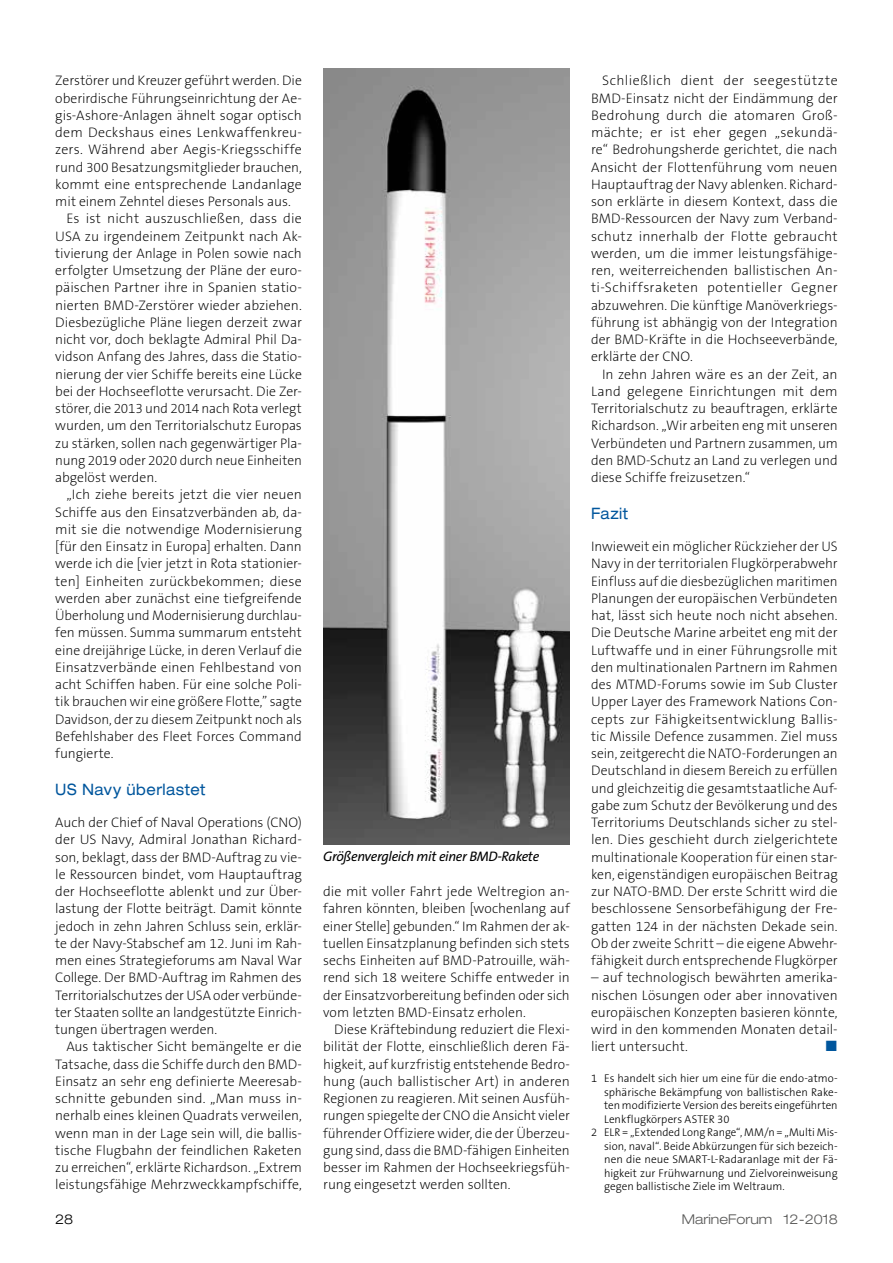
<style>
.page{position:relative;width:893px;height:1263px;background:#fff}
.page>*{position:absolute;margin:0;border:0;box-sizing:border-box;transform-origin:0 0}
.t1{font:expanded 15.75px "Helvetica Neue";letter-spacing:.035em;color:#00569d;scale:.9 1}
.t2{font:15px "European Pi Three";color:#00569d}
.t3{font:200 13.8px/17.2px "The Sans B2";color:#000;text-align:justify}
.t4{font:italic 13.8px "The Sans B5 Plain";letter-spacing:-.025em;color:#000}
.t5{font:300 expanded 13.5px "Helvetica Neue";color:#575756}
.t6{font:300 expanded 13.5px "Helvetica Neue";color:#000}
.t7{font:300 11.25px "The Sans B3";color:#000}
.s1{font-family:"Helvetica Neue Light Ext SC800";font-weight:400;font-stretch:normal}
</style>
<div class="page">
<img style="left:323px;top:68px;width:247px;height:776px">
<p class="t3" style="left:55px;top:73px;width:248px">Zerstörer und Kreuzer geführt werden. Die</p>
<p class="t3" style="left:55px;top:90px;width:248px">oberirdische Führungseinrichtung der Ae-</p>
<p class="t3" style="left:55px;top:107px;width:248px">gis-Ashore-Anlagen ähnelt sogar optisch</p>
<p class="t3" style="left:55px;top:124px;width:248px">dem Deckshaus eines Lenkwaffenkreu-</p>
<p class="t3" style="left:55px;top:142px;width:248px">zers. Während aber Aegis-Kriegsschiffe</p>
<p class="t3" style="left:55px;top:159px;width:248px">rund 300 Besatzungsmitglieder brauchen,</p>
<p class="t3" style="left:55px;top:176px;width:248px">kommt eine entsprechende Landanlage</p>
<p class="t3" style="left:55px;top:193px;width:237px">mit einem Zehntel dieses Personals aus.</p>
<p class="t3" style="left:66px;top:211px;width:237px">Es ist nicht auszuschließen, dass die</p>
<p class="t3" style="left:55px;top:228px;width:248px">USA zu irgendeinem Zeitpunkt nach Ak-</p>
<p class="t3" style="left:55px;top:245px;width:248px">tivierung der Anlage in Polen sowie nach</p>
<p class="t3" style="left:55px;top:262px;width:248px">erfolgter Umsetzung der Pläne der euro-</p>
<p class="t3" style="left:55px;top:280px;width:248px">päischen Partner ihre in Spanien statio-</p>
<p class="t3" style="left:55px;top:297px;width:248px">nierten BMD-Zerstörer wieder abziehen.</p>
<p class="t3" style="left:55px;top:314px;width:248px">Diesbezügliche Pläne liegen derzeit zwar</p>
<p class="t3" style="left:55px;top:331px;width:248px">nicht vor, doch beklagte Admiral Phil Da-</p>
<p class="t3" style="left:55px;top:349px;width:248px">vidson Anfang des Jahres, dass die Statio-</p>
<p class="t3" style="left:55px;top:366px;width:248px">nierung der vier Schiffe bereits eine Lücke</p>
<p class="t3" style="left:55px;top:383px;width:248px">bei der Hochseeflotte verursacht. Die Zer-</p>
<p class="t3" style="left:55px;top:400px;width:248px">störer, die 2013 und 2014 nach Rota verlegt</p>
<p class="t3" style="left:55px;top:418px;width:248px">wurden, um den Territorialschutz Europas</p>
<p class="t3" style="left:55px;top:435px;width:248px">zu stärken, sollen nach gegenwärtiger Pla-</p>
<p class="t3" style="left:55px;top:452px;width:248px">nung 2019 oder 2020 durch neue Einheiten</p>
<p class="t3" style="left:55px;top:469px;width:103px">abgelöst werden.</p>
<p class="t3" style="left:66px;top:487px;width:237px">„Ich ziehe bereits jetzt die vier neuen</p>
<p class="t3" style="left:55px;top:504px;width:248px">Schiffe aus den Einsatzverbänden ab, da-</p>
<p class="t3" style="left:55px;top:521px;width:248px">mit sie die notwendige Modernisierung</p>
<p class="t3" style="left:55px;top:538px;width:248px">[für den Einsatz in Europa] erhalten. Dann</p>
<p class="t3" style="left:55px;top:556px;width:248px">werde ich die [vier jetzt in Rota stationier-</p>
<p class="t3" style="left:55px;top:573px;width:248px">ten] Einheiten zurückbekommen; diese</p>
<p class="t3" style="left:55px;top:590px;width:248px">werden aber zunächst eine tiefgreifende</p>
<p class="t3" style="left:55px;top:607px;width:248px">Überholung und Modernisierung durchlau-</p>
<p class="t3" style="left:55px;top:625px;width:248px">fen müssen. Summa summarum entsteht</p>
<p class="t3" style="left:55px;top:642px;width:248px">eine dreijährige Lücke, in deren Verlauf die</p>
<p class="t3" style="left:55px;top:659px;width:248px">Einsatzverbände einen Fehlbestand von</p>
<p class="t3" style="left:55px;top:676px;width:248px">acht Schiffen haben. Für eine solche Poli-</p>
<p class="t3" style="left:55px;top:694px;width:248px">tik brauchen wir eine größere Flotte,” sagte</p>
<p class="t3" style="left:55px;top:711px;width:248px">Davidson, der zu diesem Zeitpunkt noch als</p>
<p class="t3" style="left:55px;top:728px;width:248px">Befehlshaber des Fleet Forces Command</p>
<p class="t3" style="left:55px;top:745px;width:60px">fungierte.</p>
<p class="t1" style="left:55px;top:780px;width:168px">US Navy überlastet</p>
<p class="t3" style="left:55px;top:814px;width:248px">Auch der Chief of Naval Operations (CNO) der US Navy, Admiral Jonathan Richard&shy;son, beklagt, dass der BMD-Auftrag zu vie&shy;le Ressourcen bindet, vom Hauptauftrag der Hochseeflotte ablenkt und zur Über&shy;lastung der Flotte beiträgt. Damit könnte jedoch in zehn Jahren Schluss sein, erklär&shy;te der Navy-Stabschef am 12. Juni im Rah&shy;men eines Strategieforums am Naval War College. Der BMD-Auftrag im Rahmen des Territorialschutzes der USA oder verbünde&shy;ter Staaten sollte an landgestützte Einrich&shy;tungen übertragen werden.</p>
<p class="t3" style="left:55px;top:1039px;width:248px;text-indent:11px">Aus taktischer Sicht bemängelte er die Tatsache, dass die Schiffe durch den BMD-Einsatz an sehr eng definierte Meeresab&shy;schnitte gebunden sind. „Man muss in&shy;nerhalb eines kleinen Quadrats verweilen, wenn man in der Lage sein will, die ballis&shy;tische Flugbahn der feindlichen Raketen zu erreichen“, erklärte Richardson. „Extrem leistungsfähige Mehrzweckkampfschiffe,</p>
<p class="t4" style="left:323px;top:849px;width:218px">Größenvergleich mit einer BMD-Rakete</p>
<p class="t3" style="left:323px;top:883px;width:248px">die mit voller Fahrt jede Weltregion an&shy;fahren könnten, bleiben [wochenlang auf einer Stelle] gebunden.“ Im Rahmen der ak&shy;tuellen Einsatzplanung befinden sich stets sechs Einheiten auf BMD-Patrouille, wäh&shy;rend sich 18 weitere Schiffe entweder in der Einsatzvorbereitung befinden oder sich vom letzten BMD-Einsatz erholen.</p>
<p class="t3" style="left:323px;top:1021px;width:248px;text-indent:11px">Diese Kräftebindung reduziert die Flexi&shy;bilität der Flotte, einschließlich deren Fä&shy;higkeit, auf kurzfristig entstehende Bedro&shy;hung (auch ballistischer Art) in anderen Regionen zu reagieren. Mit seinen Ausfüh&shy;rungen spiegelte der CNO die Ansicht vieler führender Offiziere wider, die der Überzeu&shy;gung sind, dass die BMD-fähigen Einheiten besser im Rahmen der Hochseekriegsfüh&shy;rung eingesetzt werden sollten.</p>
<p class="t3" style="left:591px;top:73px;width:248px;text-indent:11px">Schließlich dient der seegestützte BMD-Einsatz nicht der Eindämmung der Bedrohung durch die atomaren Groß&shy;mächte; er ist eher gegen „sekundä&shy;re“ Bedrohungsherde gerichtet, die nach Ansicht der Flottenführung vom neuen Hauptauftrag der Navy ablenken. Richard&shy;son erklärte in diesem Kontext, dass die BMD-Ressourcen der Navy zum Verband&shy;schutz innerhalb der Flotte gebraucht werden, um die immer leistungsfähige&shy;ren, weiterreichenden ballistischen An&shy;ti-Schiffsraketen potentieller Gegner abzuwehren. Die künftige Manöverkriegs&shy;führung ist abhängig von der Integration der BMD-Kräfte in die Hochseeverbände, erklärte der CNO.</p>
<p class="t3" style="left:591px;top:366px;width:248px;text-indent:11px">In zehn Jahren wäre es an der Zeit, an Land gelegene Einrichtungen mit dem Territorialschutz zu beauftragen, erklärte Richardson. „Wir arbeiten eng mit unseren Verbündeten und Partnern zusammen, um den BMD-Schutz an Land zu verlegen und diese Schiffe freizusetzen.“</p>
<p class="t1" style="left:591px;top:504px;width:43px">Fazit</p>
<p class="t3" style="left:591px;top:538px;width:248px">Inwieweit ein möglicher Rückzieher der US Navy in der territorialen Flugkörperabwehr Einfluss auf die diesbezüglichen maritimen Planungen der europäischen Verbündeten hat, lässt sich heute noch nicht absehen.<br>Die Deutsche Marine arbeitet eng mit der Luftwaffe und in einer Führungsrolle mit den multinationalen Partnern im Rahmen des MTMD-Forums sowie im Sub Cluster Upper Layer des Framework Nations Con&shy;cepts zur Fähigkeitsentwicklung Ballis&shy;tic Missile Defence zusammen. Ziel muss sein, zeitgerecht die NATO-Forderungen an Deutschland in diesem Bereich zu erfüllen und gleichzeitig die gesamtstaatliche Auf&shy;gabe zum Schutz der Bevölkerung und des Territoriums Deutschlands sicher zu stel&shy;len. Dies geschieht durch zielgerichtete multinationale Kooperation für einen star&shy;ken, eigenständigen europäischen Beitrag zur NATO-BMD. Der erste Schritt wird die beschlossene Sensorbefähigung der Fre&shy;gatten 124 in der nächsten Dekade sein.<br>Ob der zweite Schritt – die eigene Abwehr&shy;fähigkeit durch entsprechende Flugkörper</p>
<p class="t3" style="left:591px;top:970px;width:248px">– auf technologisch bewährten amerika&shy;nischen Lösungen oder aber innovativen europäischen Konzepten basieren könnte, wird in den kommenden Monaten detail&shy;liert untersucht.</p>
<p class="t2" style="left:825px;top:1036px;width:14px">L</p>
<p class="t7" style="left:591px;top:1072px;width:248px">1 Es handelt sich hier um eine für die endo-atmo-</p>
<p class="t7" style="left:604px;top:1086px;width:235px">sphärische Bekämpfung von ballistischen Rake-</p>
<p class="t7" style="left:604px;top:1099px;width:235px">ten modifizierte Version des bereits eingeführten</p>
<p class="t7" style="left:604px;top:1113px;width:127px">Lenkflugkörpers ASTER 30</p>
<p class="t7" style="left:591px;top:1126px;width:248px">2 ELR = „Extended Long Range“, MM/n = „Multi Mis-</p>
<p class="t7" style="left:604px;top:1140px;width:235px">sion, naval“. Beide Abkürzungen für sich bezeich-</p>
<p class="t7" style="left:604px;top:1153px;width:235px">nen die neue SMART-L-Radaranlage mit der Fä-</p>
<p class="t7" style="left:604px;top:1167px;width:235px">higkeit zur Frühwarnung und Zielvoreinweisung</p>
<p class="t7" style="left:604px;top:1180px;width:182px">gegen ballistische Ziele im Weltraum.</p>
<p class="t6" style="left:55px;top:1211px;width:20px">28</p>
<p class="t5" style="left:682px;top:1211px;width:157px">MarineForum <span class="s1">12-2018</span></p>
</div>
